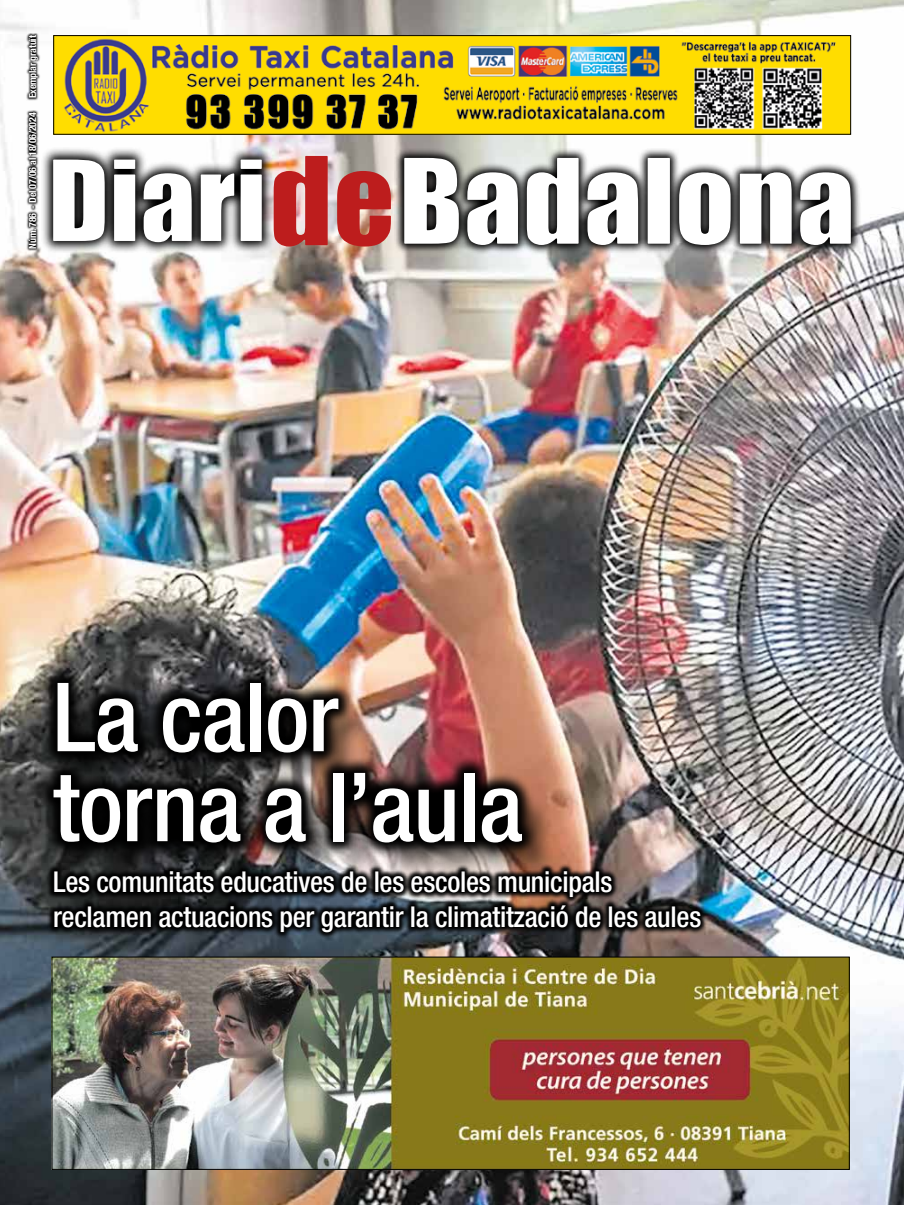
<style>
.page{position:relative;width:904px;height:1205px;background:#fff}
.page>*{position:absolute;margin:0;border:0;box-sizing:border-box;transform-origin:0 0}
.t1{font:500 condensed 95.62px/90px "Helvetica Neue";letter-spacing:-.01em;color:#fff}
.t2{font:500 condensed 28.75px/35px "Helvetica Neue";letter-spacing:-.01em;color:#fff}
.t3{font:700 condensed 10px "Helvetica Neue";letter-spacing:-.02em;color:#fff}
</style>
<div class="page">
<img style="left:0;top:0;width:904px;height:1205px">
<img style="left:53px;top:958px;width:794px;height:210px">
<div style="left:51px;top:956px;width:798px;height:214px;border:1px solid #000"></div>
<img style="left:55px;top:37px;width:793px;height:95px">
<div style="left:53px;top:35px;width:797px;height:99px;border:1px solid #000"></div>
<svg style="left:26px;top:33px;width:15px;height:68px"></svg>
<svg style="left:26px;top:110px;width:13px;height:141px"></svg>
<svg style="left:47px;top:864px;width:660px;height:75px;background:#242325"></svg>
<svg style="left:41px;top:147px;width:233px;height:108px"></svg>
<svg style="left:53px;top:160px;width:52px;height:81px"></svg>
<svg style="left:114px;top:160px;width:21px;height:81px"></svg>
<svg style="left:144px;top:173px;width:48px;height:69px"></svg>
<svg style="left:201px;top:173px;width:33px;height:68px"></svg>
<svg style="left:241px;top:160px;width:21px;height:81px"></svg>
<svg style="left:274px;top:156px;width:54px;height:90px;background:#c74442"></svg>
<svg style="left:337px;top:171px;width:54px;height:75px;background:#c1423f"></svg>
<svg style="left:394px;top:148px;width:467px;height:107px"></svg>
<svg style="left:404px;top:158px;width:55px;height:86px"></svg>
<svg style="left:467px;top:172px;width:51px;height:73px"></svg>
<svg style="left:527px;top:158px;width:51px;height:87px"></svg>
<svg style="left:587px;top:172px;width:51px;height:73px"></svg>
<div style="left:647px;top:158px;width:23px;height:86px;background:#fff"></div>
<svg style="left:679px;top:172px;width:51px;height:73px"></svg>
<svg style="left:739px;top:172px;width:52px;height:72px"></svg>
<svg style="left:800px;top:172px;width:50px;height:73px"></svg>
<img style="left:37px;top:666px;width:502px;height:194px">
<div style="left:58px;top:687px;width:498px;height:190px;background:#000;opacity:.75"></div>
<p class="t3" style="left:26px;top:98px;width:65px;rotate:-90deg">Exemplar gratuït</p>
<p class="t3" style="left:26px;top:248px;width:137px;rotate:-90deg">Núm. 786 - Del 07/06 al 18/06/2024</p>
<h1 class="t1" style="left:53px;top:671px;width:471px">La calor torna a l’aula</h1>
<p class="t2" style="left:53px;top:864px;width:649px">Les comunitats educatives de les escoles municipals reclamen actuacions per garantir la climatització de les aules</p>
</div>
